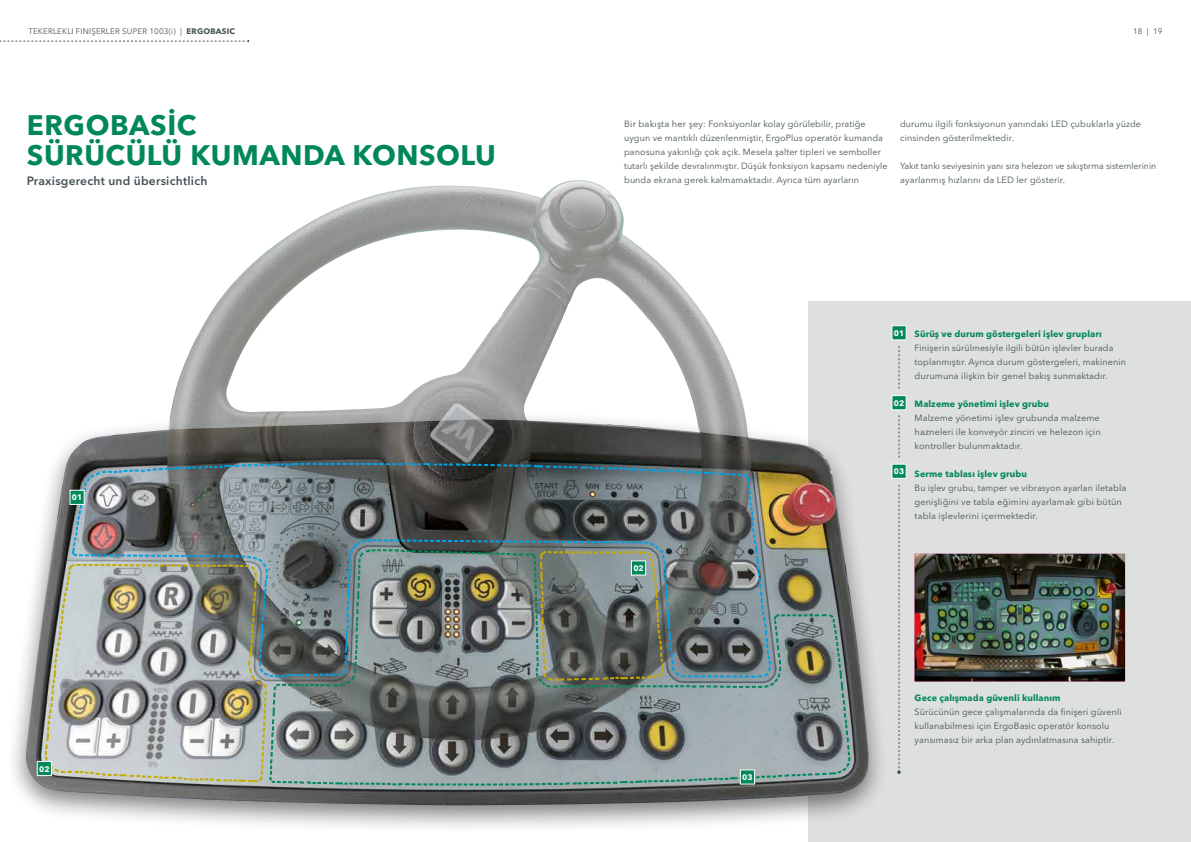
<style>
.page{position:relative;width:1191px;height:842px;background:#fff}
.page>*{position:absolute;margin:0;border:0;box-sizing:border-box;transform-origin:0 0}
.t1{font:700 28px/30px "Avenir Next LT Pro";letter-spacing:.02em;color:#008858}
.t2{font:600 12px "Avenir Next LT Pro";letter-spacing:.02em;color:#455256}
.t3{font:9px/14px "Avenir Next LT Pro";letter-spacing:.01em;color:#455256}
.t4{font:9px/14px "Avenir Next LT Pro";letter-spacing:.01em;color:#455256;scale:1.04 1}
.t5{font:700 9px "Avenir Next LT Pro";letter-spacing:.01em;color:#008858}
.t6{font:8px "Avenir Next LT Pro";letter-spacing:.02em;color:#455256}
.t7{font:700 8px "Avenir Next LT Pro";color:#fff}
.s1{font-weight:700}
</style>
<div class="page">
<div style="left:808px;top:302px;width:383px;height:540px;background:#dedfdf"></div>
<div style="left:891px;top:325px;width:15px;height:15px;background:#008858;border:1px solid #fff"></div>
<div style="left:891px;top:395px;width:15px;height:15px;background:#008858;border:1px solid #fff"></div>
<div style="left:891px;top:464px;width:15px;height:15px;background:#008858;border:1px solid #fff"></div>
<svg style="left:898px;top:346px;width:1px;height:43px"></svg>
<svg style="left:898px;top:415px;width:1px;height:43px"></svg>
<svg style="left:897px;top:485px;width:3px;height:289px"></svg>
<div style="left:6px;top:408px;width:882px;height:427px;background:#000;opacity:.5"></div>
<img style="left:23px;top:419px;width:847px;height:386px">
<img style="left:167px;top:180px;width:582px;height:269px">
<svg style="left:408px;top:787px;width:157px;height:2px"></svg>
<svg style="left:268px;top:548px;width:583px;height:239px;background:#7b8384"></svg>
<img style="left:370px;top:520px;width:471px;height:169px">
<svg style="left:343px;top:679px;width:15px;height:7px"></svg>
<svg style="left:44px;top:534px;width:285px;height:251px;background:#a6aaa5"></svg>
<img style="left:70px;top:461px;width:702px;height:218px">
<div style="left:69px;top:490px;width:16px;height:15px;background:#008858;border:1px solid #fff"></div>
<div style="left:37px;top:761px;width:15px;height:15px;background:#008858;border:1px solid #fff"></div>
<div style="left:740px;top:769px;width:15px;height:15px;background:#008858;border:1px solid #fff"></div>
<div style="left:631px;top:560px;width:15px;height:15px;background:#008858;border:1px solid #fff"></div>
<img style="left:914px;top:554px;width:211px;height:127px">
<svg style="left:0;top:40px;width:249px;height:2px"></svg>
<p class="t6" style="left:28px;top:27px;width:208px">TEKERLEKLI FINIŞERLER SUPER 1003(i) | <span class="s1">ERGOBASIC</span></p>
<h1 class="t1" style="left:27px;top:109px;width:470px">ERGOBASIC<br>SÜRÜCÜLÜ KUMANDA KONSOLU</h1>
<h2 class="t2" style="left:27px;top:173px;width:182px">Praxisgerecht und übersichtlich</h2>
<p class="t7" style="left:72px;top:493px;width:12px">01</p>
<p class="t7" style="left:39px;top:764px;width:12px">02</p>
<p class="t6" style="left:1133px;top:27px;width:31px">18 | 19</p>
<p class="t4" style="left:624px;top:117px;width:255px">Bir bakışta her şey: Fonksiyonlar kolay görülebilir, pratiğe uygun ve mantıklı düzenlenmiştir, ErgoPlus operatör kumanda panosuna yakınlığı çok açık. Mesela şalter tipleri ve semboller tutarlı şekilde devralınmıştır. Düşük fonksiyon kapsamı nedeniyle bunda ekrana gerek kalmamaktadır. Ayrıca tüm ayarların</p>
<p class="t3" style="left:900px;top:117px;width:242px">durumu ilgili fonksiyonun yanındaki LED çubuklarla yüzde cinsinden gösterilmektedir.</p>
<p class="t3" style="left:900px;top:159px;width:258px">Yakıt tankı seviyesinin yanı sıra helezon ve sıkıştırma sistemlerinin ayarlanmış hızlarını da LED ler gösterir.</p>
<p class="t7" style="left:633px;top:563px;width:12px">02</p>
<p class="t7" style="left:742px;top:772px;width:12px">03</p>
<p class="t7" style="left:894px;top:328px;width:12px">01</p>
<p class="t7" style="left:894px;top:398px;width:12px">02</p>
<p class="t7" style="left:894px;top:466px;width:12px">03</p>
<p class="t5" style="left:914px;top:328px;width:188px">Sürüş ve durum göstergeleri işlev grupları</p>
<p class="t3" style="left:914px;top:341px;width:213px">Finişerin sürülmesiyle ilgili bütün işlevler burada toplanmıştır. Ayrıca durum göstergeleri, makinenin durumuna ilişkin bir genel bakış sunmaktadır.</p>
<p class="t5" style="left:914px;top:398px;width:136px">Malzeme yönetimi işlev grubu</p>
<p class="t3" style="left:914px;top:411px;width:187px;text-align:justify">Malzeme yönetimi işlev grubunda malzeme hazneleri ile konveyör zinciri ve helezon için kontroller bulunmaktadır.</p>
<p class="t5" style="left:914px;top:468px;width:114px">Serme tablası işlev grubu</p>
<p class="t3" style="left:914px;top:481px;width:213px">Bu işlev grubu, tamper ve vibrasyon ayarları iletabla genişliğini ve tabla eğimini ayarlamak gibi bütün tabla işlevlerini içermektedir.</p>
<p class="t5" style="left:914px;top:692px;width:147px">Gece çalışmada güvenli kullanım</p>
<p class="t3" style="left:914px;top:705px;width:208px">Sürücünün gece çalışmalarında da finişeri güvenli kullanabilmesi için ErgoBasic operatör konsolu yansımasız bir arka plan aydınlatmasına sahiptir.</p>
</div>
